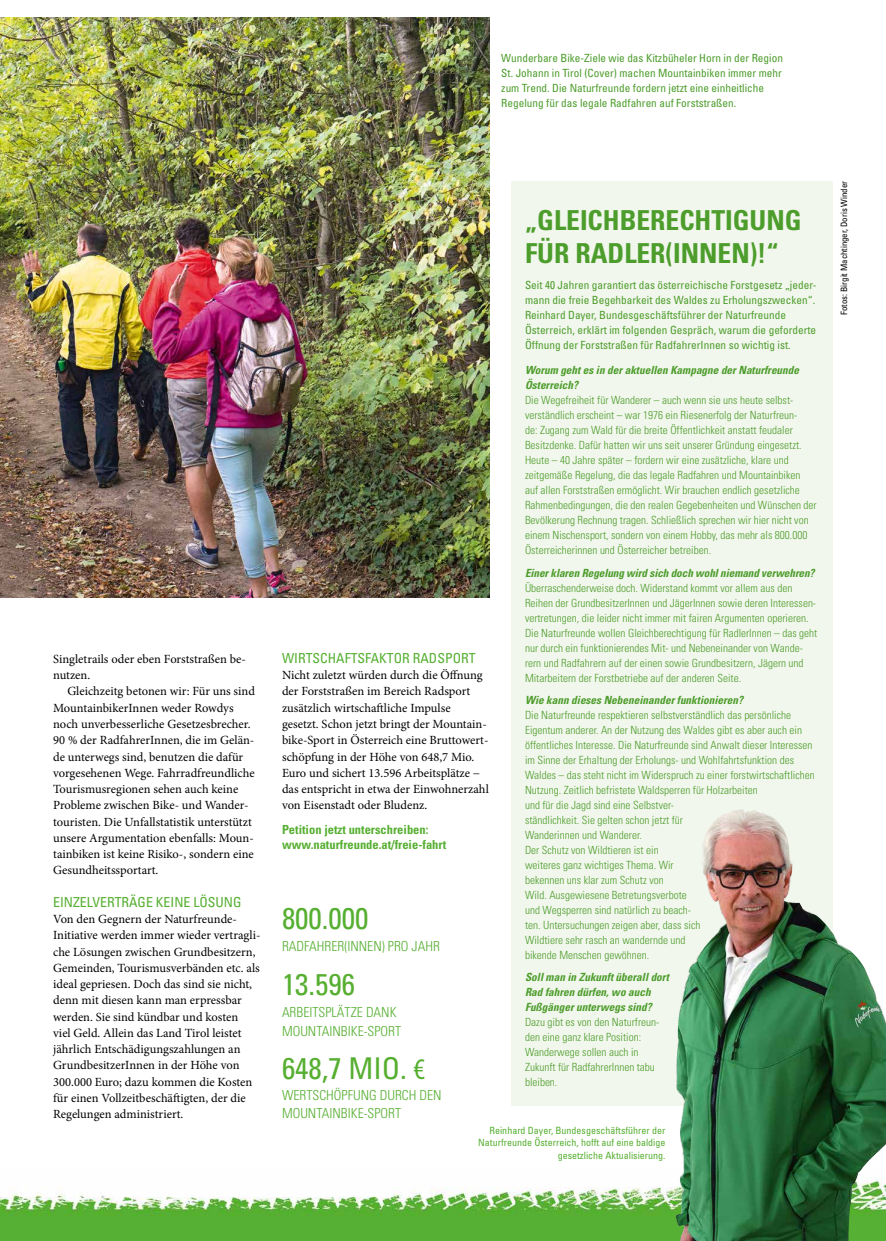
<style>
.page{position:relative;width:886px;height:1241px;background:#fff}
.page>*{position:absolute;margin:0;border:0;box-sizing:border-box;transform-origin:0 0}
.t1{font:condensed 30px "Univers";color:#56af31}
.t2{font:700 condensed 27.5px/32.5px "Univers";color:#4d9d2c}
.t3{font:300 condensed 13.75px/18.8px "Univers";color:#56af31}
.t4{font:condensed 13.75px "Univers";color:#56af31}
.t5{font:12.5px/16.2px "Minion Pro";color:#000}
.t6{font:700 condensed 12.5px/15px "Univers";color:#56af31}
.t7{font:300 condensed 11.25px/15px "Univers";color:#4d9d2c}
.t8{font:condensed 11.25px/15px "Univers";color:#4d9d2c}
.t9{font:italic 700 condensed 11.25px/15px "Univers";color:#4d9d2c}
.t10{font:condensed 10px/12.5px "Univers";color:#56af31;text-align:right}
.t11{font:condensed 8.75px "Univers";color:#000}
.s1{font-family:"Myriad Pro"}
</style>
<div class="page">
<img style="left:0;top:1187px;width:674px;height:53px">
<img style="left:0;top:18px;width:489px;height:580px">
<div style="left:511px;top:181px;width:322px;height:923px;background:#f2f7ed"></div>
<img style="left:674px;top:809px;width:212px;height:431px">
<p class="t8" style="left:501px;top:51px;width:283px">Wunderbare Bike-Ziele wie das Kitzbüheler Horn in der Region St. Johann in Tirol (Cover) machen Mountainbiken immer mehr zum Trend. Die Naturfreunde fordern jetzt eine einheitliche Regelung für das legale Radfahren auf Forststraßen.</p>
<p class="t5" style="left:53px;top:650px;width:194px">Singletrails oder eben Forststraßen be&shy;nutzen.</p>
<p class="t5" style="left:53px;top:683px;width:203px;text-indent:14px">Gleichzeitg betonen wir: Für uns sind MountainbikerInnen weder Rowdys noch unverbesserliche Gesetzesbrecher.<br>90 % der RadfahrerInnen, die im Gelän&shy;de unterwegs sind, benutzen die dafür vorgesehenen Wege. Fahrradfreundliche Tourismusregionen sehen auch keine Probleme zwischen Bike- und Wander&shy;touristen. Die Unfallstatistik unterstützt unsere Argumentation ebenfalls: Moun&shy;tainbiken ist keine Risiko-, sondern eine Gesundheitssportart.</p>
<p class="t4" style="left:53px;top:893px;width:190px">EINZELVERTRÄGE KEINE LÖSUNG</p>
<p class="t5" style="left:53px;top:910px;width:209px">Von den Gegnern der Naturfreunde-Initiative werden immer wieder vertragli&shy;che Lösungen zwischen Grundbesitzern, Gemeinden, Tourismusverbänden etc. als ideal gepriesen. Doch das sind sie nicht, denn mit diesen kann man erpressbar werden. Sie sind kündbar und kosten<br>viel Geld. Allein das Land Tirol leistet jährlich Entschädigungszahlungen an GrundbesitzerInnen in der Höhe von 300.000 Euro; dazu kommen die Kosten für einen Vollzeitbeschäftigten, der die Regelungen administriert.</p>
<p class="t4" style="left:282px;top:649px;width:195px">WIRTSCHAFTSFAKTOR RADSPORT</p>
<p class="t5" style="left:282px;top:667px;width:208px">Nicht zuletzt würden durch die Öffnung der Forststraßen im Bereich Radsport zusätzlich wirtschaftliche Impulse gesetzt. Schon jetzt bringt der Mountain&shy;bike-Sport in Österreich eine Bruttowert&shy;schöpfung in der Höhe von 648,7 Mio.<br>Euro und sichert 13.596 Arbeitsplätze − das entspricht in etwa der Einwohnerzahl von Eisenstadt oder Bludenz.</p>
<p class="t6" style="left:282px;top:821px;width:166px">Petition jetzt unterschreiben: www.naturfreunde.at/freie-fahrt</p>
<h1 class="t1" style="left:282px;top:898px;width:88px">800.000</h1>
<p class="t3" style="left:282px;top:936px;width:159px">RADFAHRER(INNEN) PRO JAHR</p>
<h1 class="t1" style="left:282px;top:964px;width:75px">13.596</h1>
<p class="t3" style="left:282px;top:1002px;width:121px">ARBEITSPLÄTZE DANK<br>MOUNTAINBIKE-SPORT</p>
<h1 class="t1" style="left:282px;top:1049px;width:145px">648,7 MIO. <span class="s1">€</span></h1>
<p class="t3" style="left:282px;top:1086px;width:161px;line-height:17.5px">WERTSCHÖPFUNG DURCH DEN<br>MOUNTAINBIKE-SPORT</p>
<h2 class="t2" style="left:525px;top:204px;width:278px">„GLEICHBERECHTIGUNG<br>FÜR RADLER(INNEN)!“</h2>
<p class="t8" style="left:525px;top:277px;width:293px">Seit 40 Jahren garantiert das österreichische Forstgesetz „jeder&shy;mann die freie Begehbarkeit des Waldes zu Erholungszwecken“.<br>Reinhard Dayer, Bundesgeschäftsführer der Naturfreunde Österreich, erklärt im folgenden Gespräch, warum die geforderte Öffnung der Forststraßen für RadfahrerInnen so wichtig ist.</p>
<p class="t9" style="left:525px;top:362px;width:276px">Worum geht es in der aktuellen Kampagne der Naturfreunde<br>Österreich?</p>
<p class="t7" style="left:525px;top:392px;width:293px">Die Wegefreiheit für Wanderer – auch wenn sie uns heute selbst&shy;verständlich erscheint – war 1976 ein Riesenerfolg der Naturfreun-<br>de: Zugang zum Wald für die breite Öffentlichkeit anstatt feudaler Besitzdenke. Dafür hatten wir uns seit unserer Gründung eingesetzt.<br>Heute – 40 Jahre später – fordern wir eine zusätzliche, klare und zeitgemäße Regelung, die das legale Radfahren und Mountainbiken<br>auf allen Forststraßen ermöglicht. Wir brauchen endlich gesetzliche Rahmenbedingungen, die den realen Gegebenheiten und Wünschen der Bevölkerung Rechnung tragen. Schließlich sprechen wir hier nicht von einem Nischensport, sondern von einem Hobby, das mehr als 800.000<br>Österreicherinnen und Österreicher betreiben.</p>
<p class="t9" style="left:525px;top:564px;width:291px">Einer klaren Regelung wird sich doch wohl niemand verwehren?</p>
<p class="t7" style="left:525px;top:580px;width:294px">Überraschenderweise doch. Widerstand kommt vor allem aus den Reihen der GrundbesitzerInnen und JägerInnen sowie deren Interessen&shy;vertretungen, die leider nicht immer mit fairen Argumenten operieren.<br>Die Naturfreunde wollen Gleichberechtigung für RadlerInnen – das geht nur durch ein funktionierendes Mit- und Nebeneinander von Wande&shy;rern und Radfahrern auf der einen sowie Grundbesitzern, Jägern und Mitarbeitern der Forstbetriebe auf der anderen Seite.</p>
<p class="t9" style="left:525px;top:691px;width:220px">Wie kann dieses Nebeneinander funktionieren?</p>
<p class="t7" style="left:525px;top:707px;width:291px">Die Naturfreunde respektieren selbstverständlich das persönliche Eigentum anderer. An der Nutzung des Waldes gibt es aber auch ein öffentliches Interesse. Die Naturfreunde sind Anwalt dieser Interessen im Sinne der Erhaltung der Erholungs- und Wohlfahrtsfunktion des Waldes – das steht nicht im Widerspruch zu einer forstwirtschaftlichen Nutzung. Zeitlich befristete Waldsperren für Holzarbeiten<br>und für die Jagd sind eine Selbstver-<br>ständlichkeit. Sie gelten schon jetzt für<br>Wanderinnen und Wanderer.<br>Der Schutz von Wildtieren ist ein<br>weiteres ganz wichtiges Thema. Wir<br>bekennen uns klar zum Schutz von<br>Wild. Ausgewiesene Betretungsverbote<br>und Wegsperren sind natürlich zu beach-<br>ten. Untersuchungen zeigen aber, dass sich<br>Wildtiere sehr rasch an wandernde und<br>bikende Menschen gewöhnen.</p>
<p class="t9" style="left:525px;top:969px;width:145px">Soll man in Zukunft überall dort<br>Rad fahren dürfen, wo auch<br>Fußgänger unterwegs sind?</p>
<p class="t7" style="left:525px;top:1014px;width:136px">Dazu gibt es von den Naturfreun&shy;den eine ganz klare Position:<br>Wanderwege sollen auch in<br>Zukunft für RadfahrerInnen tabu bleiben.</p>
<p class="t10" style="left:478px;top:1123px;width:189px">Reinhard Dayer, Bundesgeschäftsführer der<br>Naturfreunde Österreich, hofft auf eine baldige gesetzliche Aktualisierung.</p>
<p class="t11" style="left:838px;top:315px;width:135px;rotate:-90deg">Fotos: Birgit Machtinger, Doris Winder</p>
</div>
